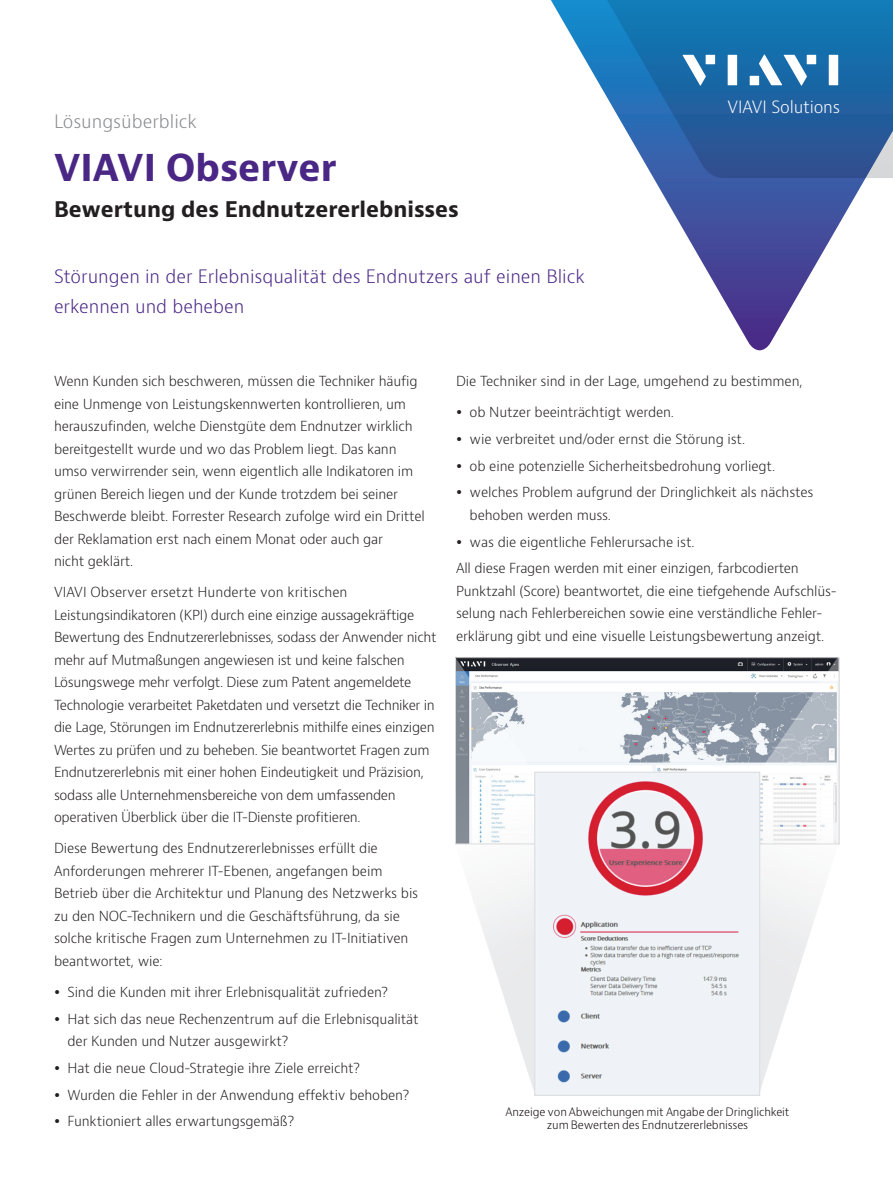
<style>
.page{position:relative;width:893px;height:1191px;background:#fff}
.page>*{position:absolute;margin:0;border:0;box-sizing:border-box;transform-origin:0 0}
.H1_Brand_Sub-Brand_2{font:700 36px "Bernino Sans";color:#4a2785}
.H2_Product_18_24{font:700 21px "Bernino Sans";color:#231f20}
.P_Intro_12_20{font:300 18px/30px "Bernino Sans";color:#4a2785}
.P_DocType{font:300 18px "Bernino Sans";color:#87898c}
.t1{font:300 16.5px "Bernino Sans";letter-spacing:-.01em;color:#fff}
.P_10_16{font:300 13.5px/22.5px "Bernino Sans";letter-spacing:-.015em;color:#231f20}
.P_Bulleted_10_16{font:300 13.5px/22.5px "Bernino Sans";letter-spacing:-.015em;color:#231f20}
.t2{font:300 11.25px/13.5px "Bernino Sans";letter-spacing:-.01em;color:#110a0c;text-align:center}
</style>
<div class="page">
<svg style="left:653px;top:178px;width:213px;height:172px"></svg>
<svg style="left:551px;top:0;width:342px;height:178px"></svg>
<svg style="left:682px;top:55px;width:24px;height:31px"></svg>
<div style="left:706px;top:55px;width:9px;height:9px;background:#fff"></div>
<div style="left:728px;top:55px;width:9px;height:30px;background:#fff"></div>
<div style="left:807px;top:55px;width:9px;height:9px;background:#fff"></div>
<div style="left:829px;top:55px;width:9px;height:30px;background:#fff"></div>
<svg style="left:759px;top:54px;width:48px;height:32px"></svg>
<div style="left:750px;top:76px;width:9px;height:9px;background:#fff"></div>
<img style="left:535px;top:659px;width:224px;height:112px">
<svg style="left:455px;top:657px;width:80px;height:433px"></svg>
<svg style="left:759px;top:657px;width:80px;height:434px"></svg>
<img style="left:536px;top:773px;width:222px;height:320px">
<div style="left:534px;top:771px;width:226px;height:324px;border:1px solid #dcdddf"></div>
<p class="P_DocType" style="left:54px;top:110px;width:145px">Lösungsüberblick</p>
<p class="H1_Brand_Sub-Brand_2" style="left:54px;top:145px;width:284px">VIAVI Observer</p>
<p class="H2_Product_18_24" style="left:54px;top:196px;width:406px">Bewertung des Endnutzererlebnisses</p>
<p class="P_Intro_12_20" style="left:54px;top:262px;width:532px">Störungen in der Erlebnisqualität des Endnutzers auf einen Blick erkennen und beheben</p>
<p class="t1" style="left:728px;top:96px;width:114px">VIAVI Solutions</p>
<p class="P_10_16" style="left:54px;top:370px;width:372px">Wenn Kunden sich beschweren, müssen die Techniker häufig eine Unmenge von Leistungskennwerten kontrollieren, um herauszufinden, welche Dienstgüte dem Endnutzer wirklich bereitgestellt wurde und wo das Problem liegt. Das kann umso verwirrender sein, wenn eigentlich alle Indikatoren im grünen Bereich liegen und der Kunde trotzdem bei seiner Beschwerde bleibt. Forrester Research zufolge wird ein Drittel der Reklamation erst nach einem Monat oder auch gar<br>nicht geklärt.</p>
<p class="P_10_16" style="left:54px;top:581px;width:384px">VIAVI Observer ersetzt Hunderte von kritischen Leistungsindikatoren (KPI) durch eine einzige aussagekräftige Bewertung des Endnutzererlebnisses, sodass der Anwender nicht mehr auf Mutmaßungen angewiesen ist und keine falschen Lösungswege mehr verfolgt. Diese zum Patent angemeldete Technologie verarbeitet Paketdaten und versetzt die Techniker in die Lage, Störungen im Endnutzererlebnis mithilfe eines einzigen Wertes zu prüfen und zu beheben. Sie beantwortet Fragen zum Endnutzererlebnis mit einer hohen Eindeutigkeit und Präzision, sodass alle Unternehmensbereiche von dem umfassenden operativen Überblick über die IT-Dienste profitieren.</p>
<p class="P_10_16" style="left:54px;top:837px;width:366px">Diese Bewertung des Endnutzererlebnisses erfüllt die Anforderungen mehrerer IT-Ebenen, angefangen beim Betrieb über die Architektur und Planung des Netzwerks bis zu den NOC-Technikern und die Geschäftsführung, da sie solche kritische Fragen zum Unternehmen zu IT-Initiativen beantwortet, wie:</p>
<p class="P_10_16" style="left:68px;top:981px;width:322px">Sind die Kunden mit ihrer Erlebnisqualität zufrieden?</p>
<p class="P_10_16" style="left:68px;top:1007px;width:353px">Hat sich das neue Rechenzentrum auf die Erlebnisqualität der Kunden und Nutzer ausgewirkt?</p>
<p class="P_10_16" style="left:68px;top:1057px;width:294px">Hat die neue Cloud-Strategie ihre Ziele erreicht?</p>
<p class="P_10_16" style="left:68px;top:1083px;width:343px">Wurden die Fehler in der Anwendung effektiv behoben?</p>
<p class="P_10_16" style="left:68px;top:1110px;width:228px">Funktioniert alles erwartungsgemäß?</p>
<p class="t2" style="left:505px;top:1104px;width:286px">Anzeige von Abweichungen mit Angabe der Dringlichkeit zum Bewerten des Endnutzererlebnisses</p>
<p class="P_10_16" style="left:456px;top:370px;width:348px">Die Techniker sind in der Lage, umgehend zu bestimmen,</p>
<p class="P_10_16" style="left:470px;top:401px;width:206px">ob Nutzer beeinträchtigt werden.</p>
<p class="P_10_16" style="left:470px;top:428px;width:277px">wie verbreitet und/oder ernst die Störung ist.</p>
<p class="P_10_16" style="left:470px;top:455px;width:307px">ob eine potenzielle Sicherheitsbedrohung vorliegt.</p>
<p class="P_10_16" style="left:470px;top:481px;width:345px">welches Problem aufgrund der Dringlichkeit als nächstes behoben werden muss.</p>
<p class="P_10_16" style="left:470px;top:531px;width:226px">was die eigentliche Fehlerursache ist.</p>
<p class="P_Bulleted_10_16" style="left:456px;top:557px;width:382px">All diese Fragen werden mit einer einzigen, farbcodierten Punktzahl (Score) beantwortet, die eine tiefgehende Aufschlüs&shy;selung nach Fehlerbereichen sowie eine verständliche Fehler--- erklärung gibt und eine visuelle Leistungsbewertung anzeigt.</p>
</div>
